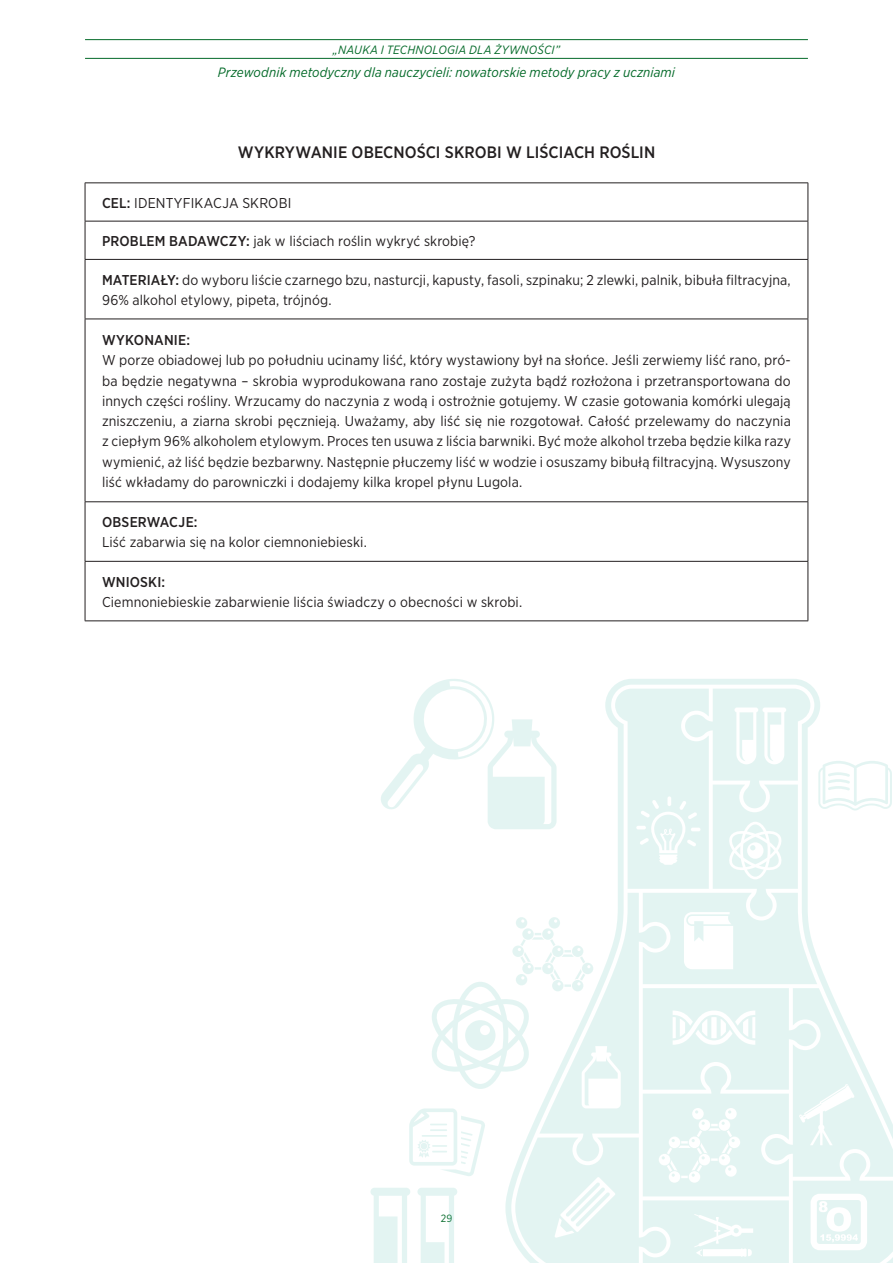
<style>
.page{position:relative;width:893px;height:1263px;background:#fff}
.page>*{position:absolute;margin:0;border:0;box-sizing:border-box;transform-origin:0 0}
.t1{font:500 16.5px "Gotham Narrow";letter-spacing:.005em;color:#231f20}
.t2{font:14.25px/20.2px "Gotham Narrow";letter-spacing:.005em;color:#231f20}
.t3{font:500 14.25px "Gotham Narrow";letter-spacing:.015em;color:#231f20}
.t4{font:italic 13.5px "Gotham Narrow";letter-spacing:.01em;color:#046a29}
.t5{font:italic 12px "Gotham Narrow";letter-spacing:.015em;color:#046a29}
.t6{font:10.5px "Gotham Narrow";color:#046a29}
.s1{font-weight:500}
</style>
<div class="page">
<hr style="left:85px;top:58px;width:723px;height:1px;background:#046a29">
<hr style="left:85px;top:39px;width:723px;height:1px;background:#046a29">
<hr style="left:85px;top:183px;width:723px;height:1px;background:#231f20">
<hr style="left:85px;top:183px;width:1px;height:38px;background:#231f20">
<hr style="left:808px;top:183px;width:1px;height:38px;background:#231f20">
<hr style="left:85px;top:221px;width:723px;height:1px;background:#231f20">
<hr style="left:85px;top:221px;width:1px;height:38px;background:#231f20">
<hr style="left:808px;top:221px;width:1px;height:38px;background:#231f20">
<hr style="left:85px;top:259px;width:723px;height:1px;background:#231f20">
<hr style="left:85px;top:260px;width:1px;height:59px;background:#231f20">
<hr style="left:808px;top:260px;width:1px;height:59px;background:#231f20">
<hr style="left:85px;top:319px;width:723px;height:1px;background:#231f20">
<hr style="left:85px;top:319px;width:1px;height:182px;background:#231f20">
<hr style="left:808px;top:319px;width:1px;height:182px;background:#231f20">
<hr style="left:85px;top:501px;width:723px;height:1px;background:#231f20">
<hr style="left:85px;top:502px;width:1px;height:59px;background:#231f20">
<hr style="left:808px;top:502px;width:1px;height:59px;background:#231f20">
<hr style="left:85px;top:561px;width:723px;height:1px;background:#231f20">
<hr style="left:85px;top:562px;width:1px;height:58px;background:#231f20">
<hr style="left:808px;top:562px;width:1px;height:58px;background:#231f20">
<hr style="left:85px;top:620px;width:723px;height:1px;background:#231f20">
<svg style="left:370px;top:679px;width:523px;height:584px"></svg>
<p class="t5" style="left:333px;top:43px;width:229px">„NAUKA I TECHNOLOGIA DLA ŻYWNOŚCI”</p>
<p class="t4" style="left:218px;top:65px;width:459px">Przewodnik metodyczny dla nauczycieli: nowatorskie metody pracy z uczniami</p>
<p class="t1" style="left:238px;top:143px;width:419px">WYKRYWANIE OBECNOŚCI SKROBI W LIŚCIACH ROŚLIN</p>
<p class="t2" style="left:102px;top:193px;width:191px"><span class="s1">CEL:</span> IDENTYFIKACJA SKROBI</p>
<p class="t2" style="left:102px;top:231px;width:375px"><span class="s1">PROBLEM BADAWCZY:</span> jak w liściach roślin wykryć skrobię?</p>
<p class="t2" style="left:102px;top:270px;width:690px"><span class="s1">MATERIAŁY:</span> do wyboru liście czarnego bzu, nasturcji, kapusty, fasoli, szpinaku; 2 zlewki, palnik, bibuła filtracyjna,<br>96% alkohol etylowy, pipeta, trójnóg.</p>
<p class="t3" style="left:102px;top:332px;width:89px">WYKONANIE:</p>
<p class="t2" style="left:102px;top:350px;width:690px;text-align:justify">W porze obiadowej lub po południu ucinamy liść, który wystawiony był na słońce. Jeśli zerwiemy liść rano, pró&shy;ba będzie negatywna – skrobia wyprodukowana rano zostaje zużyta bądź rozłożona i przetransportowana do innych części rośliny. Wrzucamy do naczynia z wodą i ostrożnie gotujemy. W czasie gotowania komórki ulegają zniszczeniu, a ziarna skrobi pęcznieją. Uważamy, aby liść się nie rozgotował. Całość przelewamy do naczynia z ciepłym 96% alkoholem etylowym. Proces ten usuwa z liścia barwniki. Być może alkohol trzeba będzie kilka razy wymienić, aż liść będzie bezbarwny. Następnie płuczemy liść w wodzie i osuszamy bibułą filtracyjną. Wysuszony liść wkładamy do parowniczki i dodajemy kilka kropel płynu Lugola.</p>
<p class="t3" style="left:102px;top:514px;width:97px">OBSERWACJE:</p>
<p class="t2" style="left:102px;top:532px;width:266px">Liść zabarwia się na kolor ciemnoniebieski.</p>
<p class="t3" style="left:102px;top:574px;width:65px">WNIOSKI:</p>
<p class="t2" style="left:102px;top:592px;width:422px">Ciemnoniebieskie zabarwienie liścia świadczy o obecności w skrobi.</p>
<p class="t6" style="left:441px;top:1212px;width:13px">29</p>
</div>
